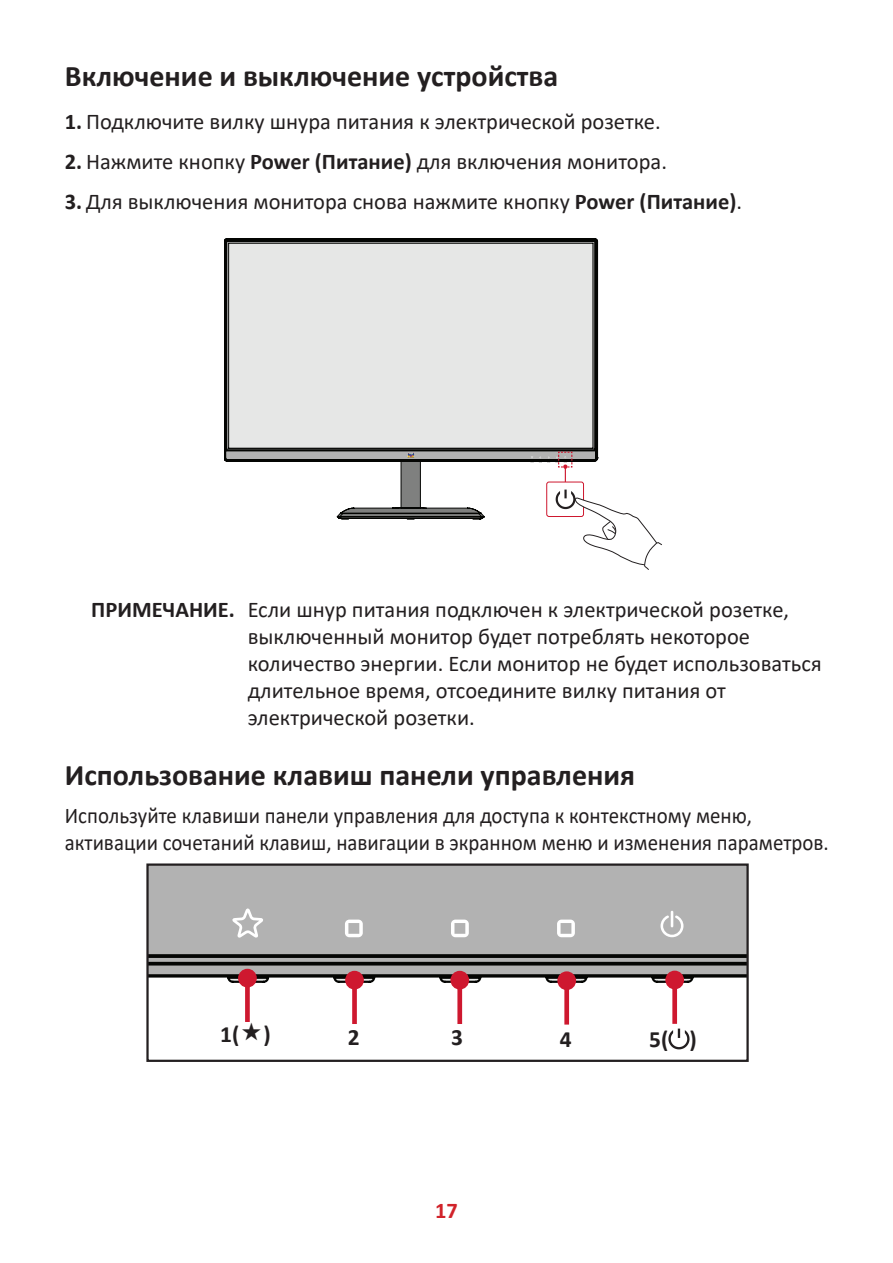
<style>
.page{position:relative;width:893px;height:1263px;background:#fff}
.page>*{position:absolute;margin:0;border:0;box-sizing:border-box;transform-origin:0 0}
.t1{font:700 30px "Calibri";color:#231f20}
.t2{font:700 23.4px "Calibri";color:#231f20}
.t3{font:22.5px/27px "Calibri";color:#231f20}
.t4{font:22.5px/27px "Calibri";color:#231f20;scale:.93 1}
.t5{font:700 22.5px "Calibri";color:#d1232a}
.s1{font-weight:700}
</style>
<div class="page">
<svg style="left:224px;top:239px;width:374px;height:222px;background:#d5d6d5"></svg>
<svg style="left:337px;top:452px;width:147px;height:67px"></svg>
<div style="left:546px;top:482px;width:38px;height:35px;border:1px solid #ce182f;border-radius:2px"></div>
<svg style="left:556px;top:490px;width:106px;height:80px"></svg>
<svg style="left:531px;top:451px;width:42px;height:31px"></svg>
<svg style="left:227px;top:979px;width:467px;height:71px"></svg>
<svg style="left:149px;top:866px;width:597px;height:113px;background:#a1a1a1"></svg>
<svg style="left:660px;top:911px;width:23px;height:26px"></svg>
<svg style="left:345px;top:919px;width:18px;height:18px"></svg>
<svg style="left:557px;top:919px;width:18px;height:18px"></svg>
<svg style="left:451px;top:919px;width:18px;height:18px"></svg>
<svg style="left:232px;top:908px;width:31px;height:30px"></svg>
<div style="left:146px;top:863px;width:603px;height:199px;border:2px solid #231f20"></div>
<div style="left:245px;top:978px;width:5px;height:44px;background:#ce182f"></div>
<div style="left:238px;top:969px;width:19px;height:18px;background:#ce182f;border-radius:50%"></div>
<div style="left:352px;top:980px;width:5px;height:44px;background:#ce182f"></div>
<div style="left:345px;top:971px;width:19px;height:18px;background:#ce182f;border-radius:50%"></div>
<div style="left:457px;top:980px;width:5px;height:44px;background:#ce182f"></div>
<div style="left:450px;top:971px;width:19px;height:18px;background:#ce182f;border-radius:50%"></div>
<div style="left:564px;top:981px;width:5px;height:43px;background:#ce182f"></div>
<div style="left:557px;top:971px;width:19px;height:19px;background:#ce182f;border-radius:50%"></div>
<div style="left:672px;top:980px;width:5px;height:44px;background:#ce182f"></div>
<div style="left:665px;top:971px;width:19px;height:18px;background:#ce182f;border-radius:50%"></div>
<svg style="left:668px;top:1028px;width:21px;height:21px"></svg>
<svg style="left:242px;top:1022px;width:19px;height:18px"></svg>
<h1 class="t1" style="left:65px;top:55px;width:495px">Включение и выключение устройства</h1>
<p class="t3" style="left:65px;top:108px;width:597px"><span class="s1">1.</span> Подключите вилку шнура питания к электрической розетке.</p>
<p class="t3" style="left:65px;top:147px;width:604px"><span class="s1">2.</span> Нажмите кнопку <span class="s1">Power (Питание)</span> для включения монитора.</p>
<p class="t3" style="left:65px;top:187px;width:679px"><span class="s1">3.</span> Для выключения монитора снова нажмите кнопку <span class="s1">Power (Питание)</span>.</p>
<p class="t3" style="left:248px;top:595px;width:575px;text-indent:-156px"><span class="s1">ПРИМЕЧАНИЕ.</span> Если шнур питания подключен к электрической розетке, выключенный монитор будет потреблять некоторое количество энергии. Если монитор не будет использоваться длительное время, отсоедините вилку питания от электрической розетки.</p>
<h1 class="t1" style="left:65px;top:754px;width:572px">Использование клавиш панели управления</h1>
<p class="t4" style="left:65px;top:802px;width:823px">Используйте клавиши панели управления для доступа к контекстному меню, активации сочетаний клавиш, навигации в экранном меню и изменения параметров.</p>
<p class="t2" style="left:220px;top:1018px;width:52px">1( )</p>
<p class="t2" style="left:348px;top:1021px;width:13px">2</p>
<p class="t2" style="left:451px;top:1021px;width:13px">3</p>
<p class="t2" style="left:560px;top:1022px;width:13px">4</p>
<p class="t2" style="left:649px;top:1023px;width:49px">5( )</p>
<p class="t5" style="left:435px;top:1194px;width:24px">17</p>
</div>
